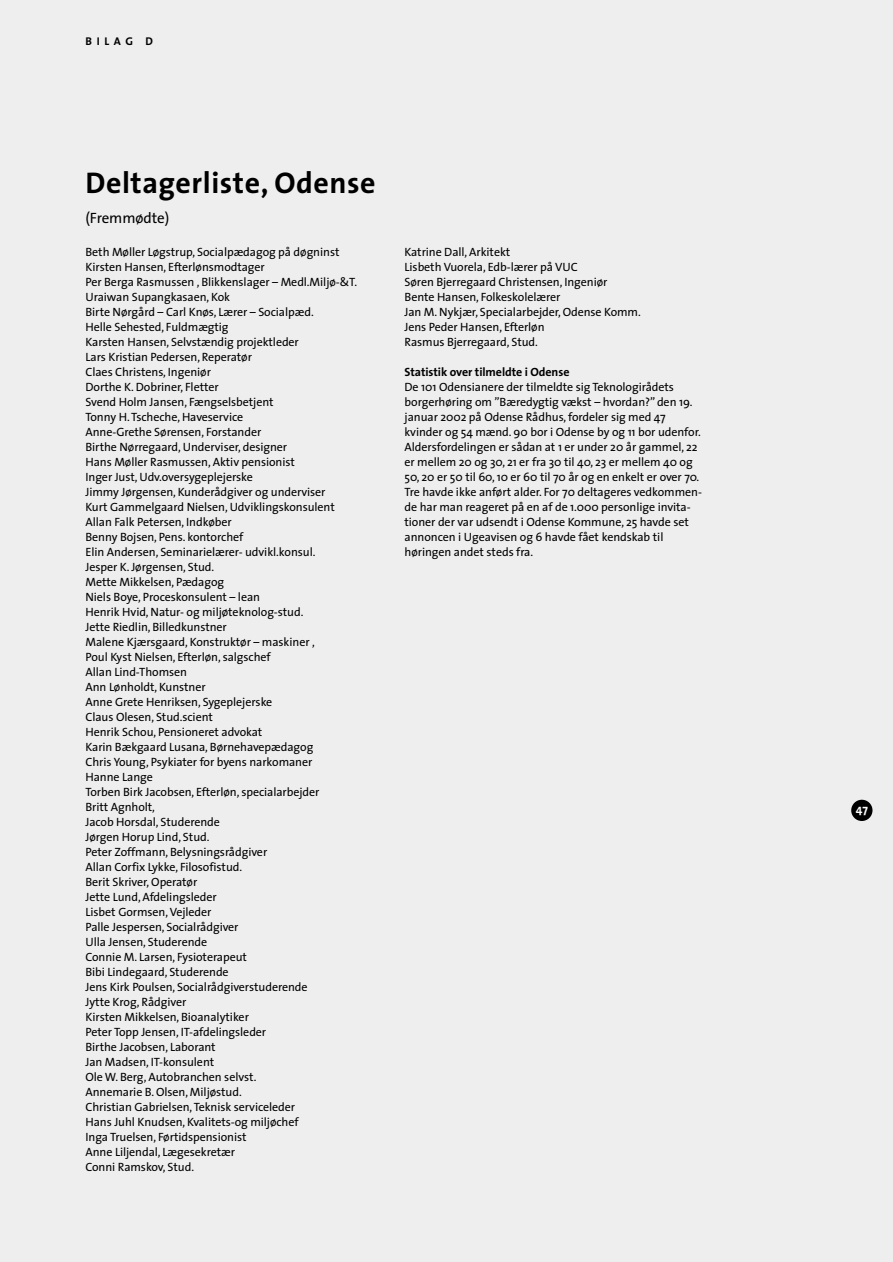
<style>
.page{position:relative;width:893px;height:1262px;background:#fff}
.page>*{position:absolute;margin:0;border:0;box-sizing:border-box;transform-origin:0 0}
.t1{font:700 30px "The Sans";letter-spacing:.02em;color:#000}
.t2{font:15px "The Sans";letter-spacing:-.005em;color:#000}
.t3{font:12px/15px "The Sans";letter-spacing:-.005em;color:#000}
.t4{font:700 12px "The Sans";letter-spacing:-.005em;color:#000}
.t5{font:700 12px "The Sans";color:#fff}
.t6{font:700 11.25px "The Sans";letter-spacing:.415em;color:#000}
</style>
<div class="page">
<div style="left:0;top:0;width:892px;height:1261px;background:#eee"></div>
<div style="left:851px;top:799px;width:21px;height:22px;background:#000;border-radius:50%"></div>
<p class="t6" style="left:85px;top:37px;width:69px">BILAG D</p>
<h1 class="t1" style="left:85px;top:171px;width:292px">Deltagerliste, Odense</h1>
<p class="t2" style="left:85px;top:212px;width:85px">(Fremmødte)</p>
<p class="t3" style="left:85px;top:245px;width:273px">Beth Møller Løgstrup, Socialpædagog på døgninst Kirsten Hansen, Efterlønsmodtager<br>Per Berga Rasmussen , Blikkenslager – Medl.Miljø-&amp;T.<br>Uraiwan Supangkasaen, Kok<br>Birte Nørgård – Carl Knøs, Lærer – Socialpæd.<br>Helle Sehested, Fuldmægtig<br>Karsten Hansen, Selvstændig projektleder<br>Lars Kristian Pedersen, Reperatør<br>Claes Christens, Ingeniør<br>Dorthe K. Dobriner, Fletter<br>Svend Holm Jansen, Fængselsbetjent<br>Tonny H. Tscheche, Haveservice<br>Anne-Grethe Sørensen, Forstander<br>Birthe Nørregaard, Underviser, designer<br>Hans Møller Rasmussen, Aktiv pensionist<br>Inger Just, Udv.oversygeplejerske<br>Jimmy Jørgensen, Kunderådgiver og underviser<br>Kurt Gammelgaard Nielsen, Udviklingskonsulent Allan Falk Petersen, Indkøber<br>Benny Bojsen, Pens. kontorchef<br>Elin Andersen, Seminarielærer- udvikl.konsul.<br>Jesper K. Jørgensen, Stud.<br>Mette Mikkelsen, Pædagog<br>Niels Boye, Proceskonsulent – lean<br>Henrik Hvid, Natur- og miljøteknolog-stud.<br>Jette Riedlin, Billedkunstner<br>Malene Kjærsgaard, Konstruktør – maskiner ,<br>Poul Kyst Nielsen, Efterløn, salgschef<br>Allan Lind-Thomsen<br>Ann Lønholdt, Kunstner<br>Anne Grete Henriksen, Sygeplejerske<br>Claus Olesen, Stud.scient<br>Henrik Schou, Pensioneret advokat<br>Karin Bækgaard Lusana, Børnehavepædagog<br>Chris Young, Psykiater for byens narkomaner<br>Hanne Lange<br>Torben Birk Jacobsen, Efterløn, specialarbejder<br>Britt Agnholt,<br>Jacob Horsdal, Studerende<br>Jørgen Horup Lind, Stud.<br>Peter Zoffmann, Belysningsrådgiver<br>Allan Corfix Lykke, Filosofistud.<br>Berit Skriver, Operatør<br>Jette Lund, Afdelingsleder<br>Lisbet Gormsen, Vejleder<br>Palle Jespersen, Socialrådgiver<br>Ulla Jensen, Studerende<br>Connie M. Larsen, Fysioterapeut<br>Bibi Lindegaard, Studerende<br>Jens Kirk Poulsen, Socialrådgiverstuderende<br>Jytte Krog, Rådgiver<br>Kirsten Mikkelsen, Bioanalytiker<br>Peter Topp Jensen, IT-afdelingsleder<br>Birthe Jacobsen, Laborant<br>Jan Madsen, IT-konsulent<br>Ole W. Berg, Autobranchen selvst.<br>Annemarie B. Olsen, Miljøstud.<br>Christian Gabrielsen, Teknisk serviceleder<br>Hans Juhl Knudsen, Kvalitets-og miljøchef<br>Inga Truelsen, Førtidspensionist<br>Anne Liljendal, Lægesekretær<br>Conni Ramskov, Stud.</p>
<p class="t3" style="left:404px;top:245px;width:238px">Katrine Dall, Arkitekt<br>Lisbeth Vuorela, Edb-lærer på VUC<br>Søren Bjerregaard Christensen, Ingeniør<br>Bente Hansen, Folkeskolelærer<br>Jan M. Nykjær, Specialarbejder, Odense Komm.<br>Jens Peder Hansen, Efterløn<br>Rasmus Bjerregaard, Stud.</p>
<p class="t4" style="left:404px;top:367px;width:166px">Statistik over tilmeldte i Odense</p>
<p class="t3" style="left:404px;top:380px;width:299px">De 101 Odensianere der tilmeldte sig Teknologirådets borgerhøring om ”Bæredygtig vækst – hvordan?” den 19. januar 2002 på Odense Rådhus, fordeler sig med 47 kvinder og 54 mænd. 90 bor i Odense by og 11 bor udenfor.<br>Aldersfordelingen er sådan at 1 er under 20 år gammel, 22 er mellem 20 og 30, 21 er fra 30 til 40, 23 er mellem 40 og 50, 20 er 50 til 60, 10 er 60 til 70 år og en enkelt er over 70.<br>Tre havde ikke anført alder. For 70 deltageres vedkommen&shy;de har man reageret på en af de 1.000 personlige invita&shy;tioner der var udsendt i Odense Kommune, 25 havde set annoncen i Ugeavisen og 6 havde fået kendskab til høringen andet steds fra.</p>
<p class="t5" style="left:855px;top:804px;width:14px">47</p>
</div>
